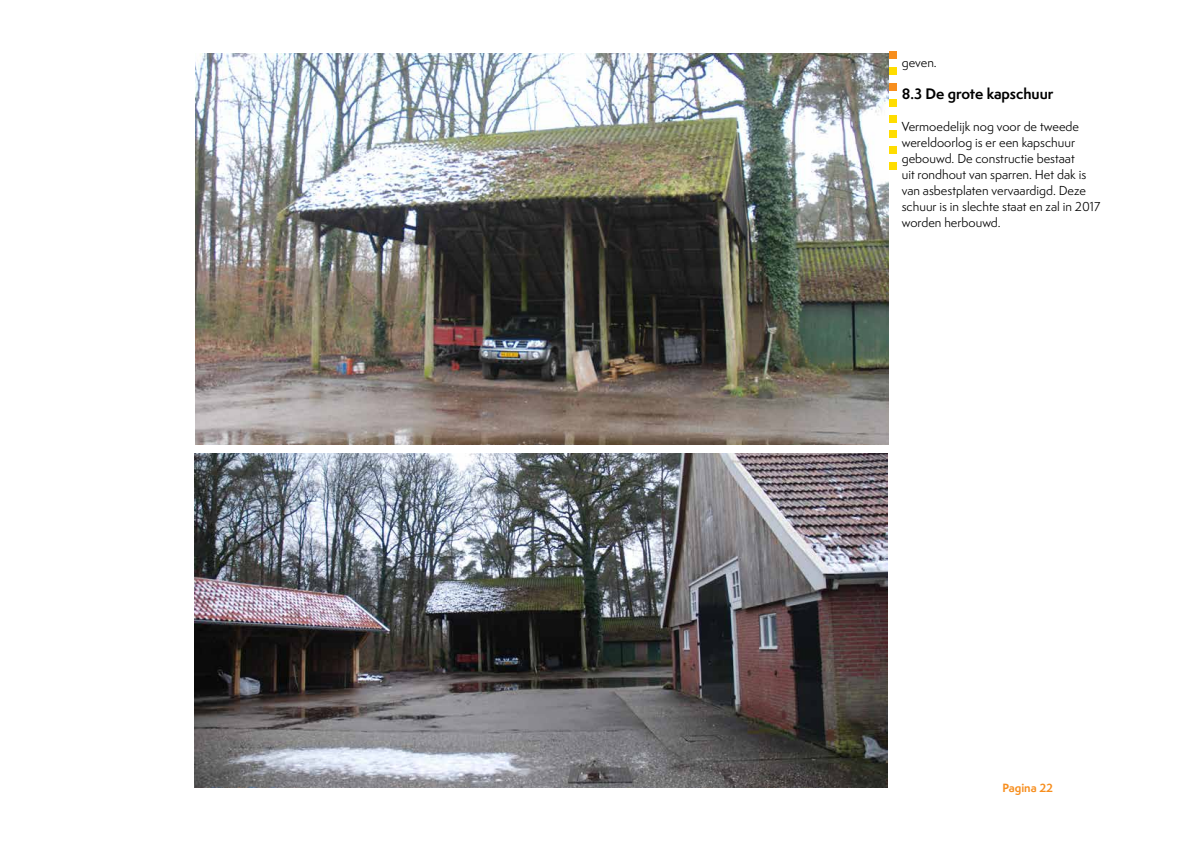
<style>
.page{position:relative;width:1191px;height:842px;background:#fff}
.page>*{position:absolute;margin:0;border:0;box-sizing:border-box;transform-origin:0 0}
.t1{font:700 14px "Semplicita Pro";letter-spacing:-.005em;color:#000}
.t2{font:12px/16px "Semplicita Pro";color:#000}
.t3{font:700 11px "Semplicita Pro";color:#f78e1e}
</style>
<div class="page">
<div style="left:889px;top:115px;width:7px;height:7px;background:#fd0"></div>
<div style="left:889px;top:130px;width:7px;height:8px;background:#fd0"></div>
<div style="left:889px;top:146px;width:7px;height:8px;background:#fd0"></div>
<div style="left:889px;top:162px;width:7px;height:8px;background:#fd0"></div>
<div style="left:889px;top:99px;width:7px;height:8px;background:#fd0"></div>
<div style="left:889px;top:83px;width:7px;height:8px;background:#f78e1e"></div>
<div style="left:889px;top:67px;width:7px;height:8px;background:#fd0"></div>
<div style="left:889px;top:51px;width:7px;height:8px;background:#f78e1e"></div>
<img style="left:195px;top:53px;width:694px;height:392px">
<img style="left:194px;top:454px;width:693px;height:333px">
<p class="t2" style="left:901px;top:54px;width:37px">geven.</p>
<p class="t1" style="left:901px;top:83px;width:153px">8.3 De grote kapschuur</p>
<p class="t2" style="left:901px;top:118px;width:200px">Vermoedelijk nog voor de tweede wereldoorlog is er een kapschuur gebouwd. De constructie bestaat<br>uit rondhout van sparren. Het dak is van asbestplaten vervaardigd. Deze schuur is in slechte staat en zal in 2017 worden herbouwd.</p>
<p class="t3" style="left:1002px;top:779px;width:52px">Pagina 22</p>
</div>
